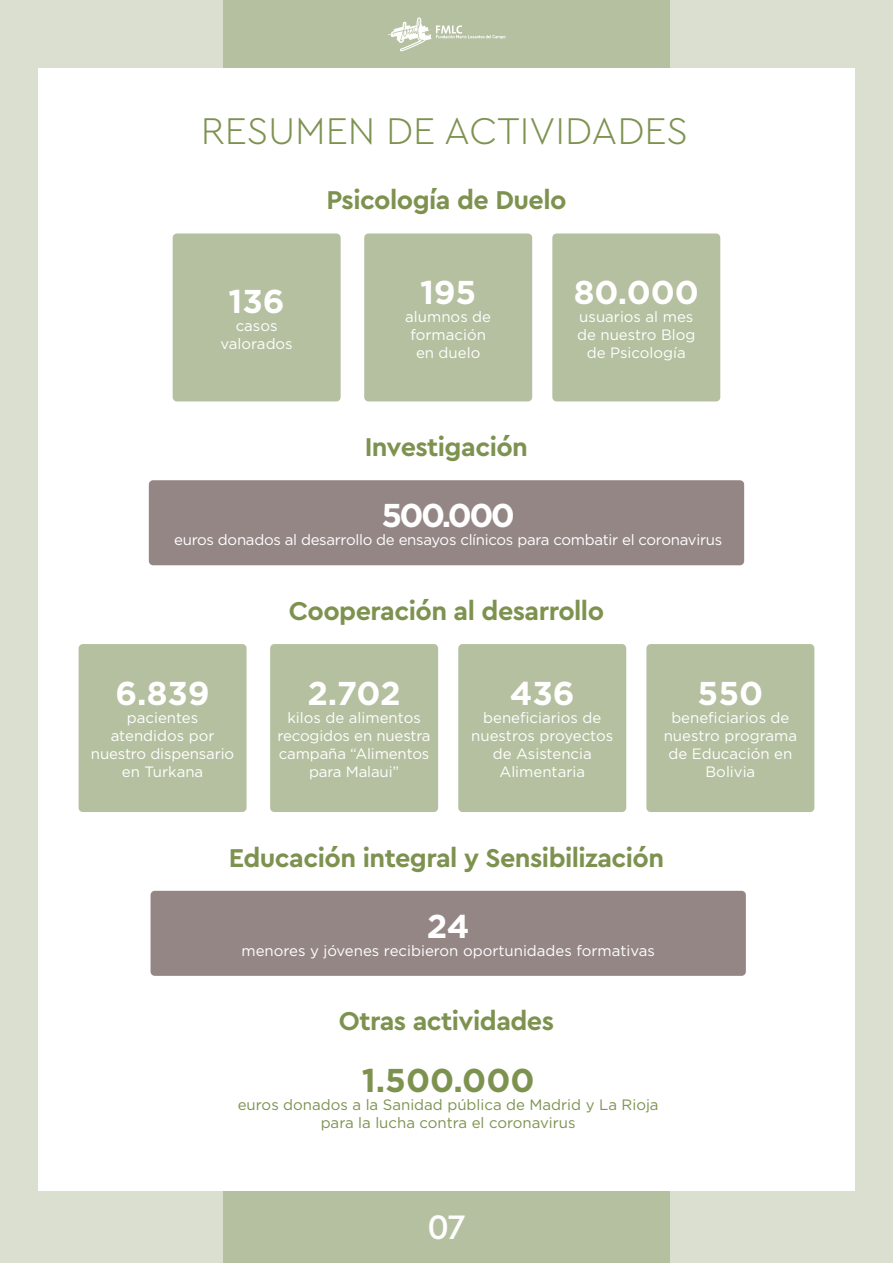
<style>
.page{position:relative;width:893px;height:1263px;background:#dadfcf}
.page>*{position:absolute;margin:0;border:0;box-sizing:border-box;transform-origin:0 0}
.t1{font:300 39px "Cera Pro";color:#7e9250}
.t2{font:500 35.55px "Cera Pro";color:#fff}
.t3{font:700 33px "Gotham";color:#fff}
.t4{font:700 33px "Gotham";color:#7e9250}
.t5{font:700 27px "Cera Pro";letter-spacing:-.02em;color:#7e9250}
.t6{font:15px/18px "Gotham";color:#fff;text-align:center}
.t7{font:15px/18px "Gotham";color:#7e9250;text-align:center}
.t8{font:15px "Gotham";letter-spacing:-.02em;color:#fff}
</style>
<div class="page">
<div style="left:223px;top:0;width:447px;height:1263px;background:#b4c09f"></div>
<svg style="left:387px;top:17px;width:118px;height:34px"></svg>
<div style="left:38px;top:68px;width:817px;height:1123px;background:#fff"></div>
<div style="left:149px;top:480px;width:595px;height:85px;background:#948685;border-radius:4px"></div>
<div style="left:151px;top:891px;width:595px;height:85px;background:#948685;border-radius:4px"></div>
<div style="left:173px;top:233px;width:168px;height:168px;background:#b4c09f;border-radius:4px"></div>
<div style="left:364px;top:233px;width:168px;height:168px;background:#b4c09f;border-radius:4px"></div>
<div style="left:552px;top:233px;width:168px;height:168px;background:#b4c09f;border-radius:4px"></div>
<div style="left:79px;top:644px;width:168px;height:168px;background:#b4c09f;border-radius:4px"></div>
<div style="left:270px;top:644px;width:168px;height:168px;background:#b4c09f;border-radius:4px"></div>
<div style="left:458px;top:644px;width:168px;height:168px;background:#b4c09f;border-radius:4px"></div>
<div style="left:646px;top:644px;width:168px;height:168px;background:#b4c09f;border-radius:4px"></div>
<h1 class="t1" style="left:201px;top:105px;width:489px">RESUMEN DE ACTIVIDADES</h1>
<h3 class="t3" style="left:228px;top:279px;width:58px">136</h3>
<p class="t6" style="left:221px;top:316px;width:74px">casos valorados</p>
<h3 class="t5" style="left:326px;top:182px;width:242px">Psicología de Duelo</h3>
<h3 class="t3" style="left:420px;top:270px;width:58px">195</h3>
<p class="t6" style="left:405px;top:307px;width:87px">alumnos de formación en duelo</p>
<h3 class="t3" style="left:574px;top:270px;width:127px">80.000</h3>
<p class="t6" style="left:577px;top:307px;width:120px">usuarios al mes de nuestro Blog de Psicología</p>
<h3 class="t5" style="left:365px;top:429px;width:165px">Investigación</h3>
<h3 class="t3" style="left:381px;top:493px;width:135px">500.000</h3>
<p class="t8" style="left:174px;top:530px;width:549px">euros donados al desarrollo de ensayos clínicos para combatir el coronavirus</p>
<h3 class="t3" style="left:115px;top:672px;width:96px">6.839</h3>
<p class="t6" style="left:91px;top:709px;width:145px">pacientes atendidos por nuestro dispensario en Turkana</p>
<h3 class="t5" style="left:289px;top:593px;width:317px">Cooperación al desarrollo</h3>
<h3 class="t3" style="left:307px;top:672px;width:95px">2.702</h3>
<p class="t6" style="left:278px;top:709px;width:155px">kilos de alimentos recogidos en nuestra campaña “Alimentos para Malaui”</p>
<h3 class="t3" style="left:510px;top:672px;width:67px">436</h3>
<p class="t6" style="left:471px;top:709px;width:143px">beneficiarios de nuestros proyectos de Asistencia<br>Alimentaria</p>
<h3 class="t3" style="left:698px;top:672px;width:67px">550</h3>
<p class="t6" style="left:664px;top:709px;width:135px">beneficiarios de nuestro programa de Educación en<br>Bolivia</p>
<h3 class="t5" style="left:229px;top:839px;width:437px">Educación integral y Sensibilización</h3>
<h3 class="t3" style="left:427px;top:904px;width:44px">24</h3>
<p class="t6" style="left:241px;top:941px;width:415px">menores y jóvenes recibieron oportunidades formativas</p>
<h3 class="t5" style="left:339px;top:1003px;width:217px">Otras actividades</h3>
<h3 class="t4" style="left:362px;top:1059px;width:174px">1.500.000</h3>
<p class="t7" style="left:238px;top:1096px;width:422px">euros donados a la Sanidad pública de Madrid y La Rioja para la lucha contra el coronavirus</p>
<h2 class="t2" style="left:427px;top:1203px;width:40px">07</h2>
</div>
